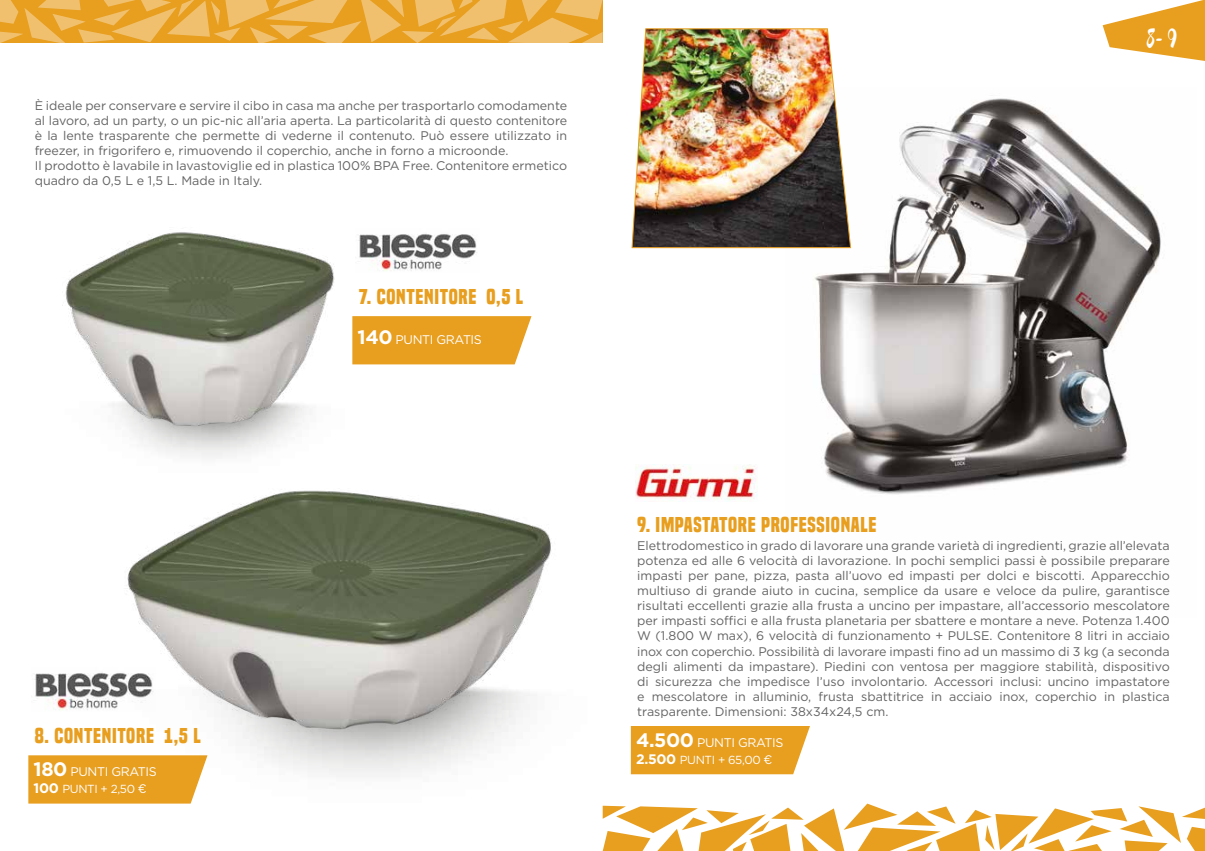
<style>
.page{position:relative;width:1205px;height:851px;background:#fff}
.page>*{position:absolute;margin:0;border:0;box-sizing:border-box;transform-origin:0 0}
.t1{font:23.38px "Brusher";color:#fff;scale:.8 1}
.t2{font:700 20px "Built Titling Rg";letter-spacing:.035em;color:#e89e1e}
.t3{font:12.5px/15px "Gotham";color:#646363;text-align:justify}
.t4{font:12.5px "Gotham";letter-spacing:-.03em;color:#fff}
.t5{font:11.75px "Gotham";letter-spacing:-.03em;color:#fff}
.s1{font-weight:700;font-size:19.5px}
.s2{font-weight:700;font-size:13.88px}
.s3{font-size:12.38px}
</style>
<div class="page">
<img style="left:814px;top:98px;width:347px;height:397px">
<svg style="left:603px;top:803px;width:602px;height:47px"></svg>
<svg style="left:0;top:0;width:603px;height:43px;background:#ebae45"></svg>
<svg style="left:1102px;top:0;width:103px;height:61px"></svg>
<div style="left:631px;top:726px;width:179px;height:48px;background:#e89e1e"></div>
<svg style="left:352px;top:316px;width:179px;height:48px;background:#e9a228"></svg>
<div style="left:28px;top:755px;width:38px;height:48px;background:#e89e1e"></div>
<img style="left:635px;top:464px;width:123px;height:38px">
<img style="left:358px;top:233px;width:119px;height:38px">
<img style="left:34px;top:673px;width:32px;height:37px">
<img style="left:65px;top:232px;width:270px;height:214px">
<img style="left:66px;top:460px;width:548px;height:387px">
<img style="left:631px;top:28px;width:221px;height:221px">
<p class="t3" style="left:35px;top:98px;width:534px;text-align:left">È ideale per conservare e servire il cibo in casa ma anche per trasportarlo comodamente al lavoro, ad un party, o un pic-nic all’aria aperta. La particolarità di questo contenitore è la lente trasparente che permette di vederne il contenuto. Può essere utilizzato in freezer, in frigorifero e, rimuovendo il coperchio, anche in forno a microonde.<br>Il prodotto è lavabile in lavastoviglie ed in plastica 100% BPA Free. Contenitore ermetico quadro da 0,5 L e 1,5 L. Made in Italy.</p>
<h2 class="t2" style="left:359px;top:284px;width:166px">7. CONTENITORE 0,5 L</h2>
<h2 class="t2" style="left:35px;top:723px;width:167px">8. CONTENITORE 1,5 L</h2>
<p class="t4" style="left:34px;top:763px;width:125px"><span class="s1">180</span> PUNTI GRATIS</p>
<p class="t5" style="left:34px;top:781px;width:115px"><span class="s2">100</span> PUNTI + 2,50 <span class="s3">€</span></p>
<p class="t4" style="left:357px;top:332px;width:126px"><span class="s1">140</span> PUNTI GRATIS</p>
<h1 class="t1" style="left:1147px;top:25px;width:39px">8- 9</h1>
<h2 class="t2" style="left:637px;top:512px;width:241px">9. IMPASTATORE PROFESSIONALE</h2>
<p class="t3" style="left:637px;top:538px;width:534px">Elettrodomestico in grado di lavorare una grande varietà di ingredienti, grazie all’elevata potenza ed alle 6 velocità di lavorazione. In pochi semplici passi è possibile preparare impasti per pane, pizza, pasta all’uovo ed impasti per dolci e biscotti. Apparecchio multiuso di grande aiuto in cucina, semplice da usare e veloce da pulire, garantisce risultati eccellenti grazie alla frusta a uncino per impastare, all’accessorio mescolatore per impasti soffici e alla frusta planetaria per sbattere e montare a neve. Potenza 1.400<br>W (1.800 W max), 6 velocità di funzionamento + PULSE. Contenitore 8 litri in acciaio inox con coperchio. Possibilità di lavorare impasti fino ad un massimo di 3 kg (a seconda degli alimenti da impastare). Piedini con ventosa per maggiore stabilità, dispositivo di sicurezza che impedisce l’uso involontario. Accessori inclusi: uncino impastatore e mescolatore in alluminio, frusta sbattitrice in acciaio inox, coperchio in plastica trasparente. Dimensioni: 38x34x24,5 cm.</p>
<p class="t4" style="left:636px;top:734px;width:149px"><span class="s1">4.500</span> PUNTI GRATIS</p>
<p class="t5" style="left:636px;top:752px;width:138px"><span class="s2">2.500</span> PUNTI + 65,00 <span class="s3">€</span></p>
</div>
